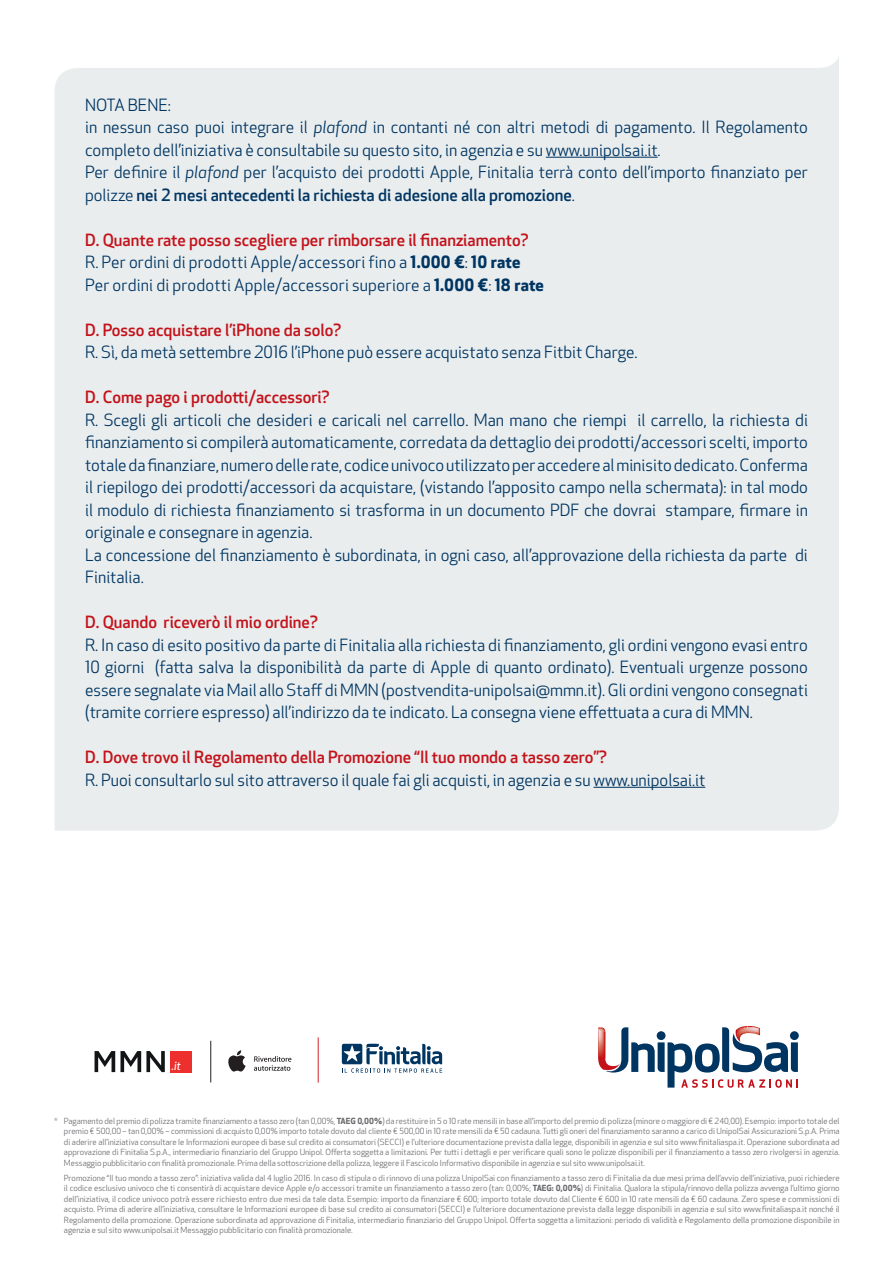
<style>
.page{position:relative;width:893px;height:1263px;background:#fff}
.page>*{position:absolute;margin:0;border:0;box-sizing:border-box;transform-origin:0 0}
.t1{font:16.5px/22.5px "Apex New";color:#003562}
.t2{font:500 16.5px "Apex New";color:#c4121a}
.t3{font:italic 500 11.4px "Lato";color:#fff}
.t4{font:8.25px/10.5px "Apex New";color:#6c6d70;text-align:justify}
.s1{font-style:italic}
.s2{font-weight:500}
.s3{font-weight:500;color:#c4121a}
.s4{font-weight:700}
</style>
<div class="page">
<div style="left:55px;top:56px;width:784px;height:775px;background:#e9edee"></div>
<hr style="left:546px;top:157px;width:112px;height:1px;background:#003562">
<hr style="left:593px;top:787px;width:112px;height:1px;background:#003562">
<svg style="left:598px;top:1026px;width:200px;height:62px"></svg>
<hr style="left:318px;top:1037px;width:1px;height:45px;background:#d1232a">
<svg style="left:95px;top:1051px;width:70px;height:21px"></svg>
<div style="left:170px;top:1051px;width:21px;height:21px;background:#ed302e"></div>
<svg style="left:228px;top:1050px;width:18px;height:21px"></svg>
<svg style="left:254px;top:1056px;width:37px;height:15px"></svg>
<hr style="left:210px;top:1041px;width:1px;height:41px;background:#231f20">
<svg style="left:342px;top:1044px;width:100px;height:29px"></svg>
<p class="t1" style="left:85px;top:93px;width:724px">Nota Bene:<br>in nessun caso puoi integrare il <span class="s1">plafond</span> in contanti né con altri metodi di pagamento. Il Regolamento completo dell’iniziativa è consultabile su questo sito, in agenzia e su www.unipolsai.it.<br>Per definire il <span class="s1">plafond</span> per l’acquisto dei prodotti Apple, Finitalia terrà conto dell’importo finanziato per polizze <span class="s2">nei 2 mesi antecedenti la richiesta di adesione alla promozione</span>.</p>
<h1 class="t1" style="left:85px;top:228px;width:460px"><span class="s3">D. Quante rate posso scegliere per rimborsare il finanziamento?<br></span>R. Per ordini di prodotti Apple/accessori fino a <span class="s4">1.000 €</span>: <span class="s4">10 rate<br></span>Per ordini di prodotti Apple/accessori superiore a <span class="s4">1.000 €</span>: <span class="s4">18 rate</span></h1>
<h1 class="t2" style="left:85px;top:319px;width:258px">D. Posso acquistare l’iPhone da solo?</h1>
<h1 class="t1" style="left:85px;top:341px;width:554px">R. Sì, da metà settembre 2016 l’iPhone può essere acquistato senza Fitbit Charge.</h1>
<h1 class="t2" style="left:85px;top:386px;width:246px">D. Come pago i prodotti/accessori?</h1>
<p class="t1" style="left:85px;top:408px;width:724px">R. Scegli gli articoli che desideri e caricali nel carrello. Man mano che riempi il carrello, la richiesta di finanziamento si compilerà automaticamente, corredata da dettaglio dei prodotti/accessori scelti, importo totale da finanziare, numero delle rate, codice univoco utilizzato per accedere al minisito dedicato. Conferma il riepilogo dei prodotti/accessori da acquistare, (vistando l’apposito campo nella schermata): in tal modo il modulo di richiesta finanziamento si trasforma in un documento PDF che dovrai stampare, firmare in originale e consegnare in agenzia.<br>La concessione del finanziamento è subordinata, in ogni caso, all’approvazione della richiesta da parte di Finitalia.</p>
<h1 class="t2" style="left:85px;top:611px;width:234px">D. Quando riceverò il mio ordine?</h1>
<p class="t1" style="left:85px;top:633px;width:724px;text-align:justify">R. In caso di esito positivo da parte di Finitalia alla richiesta di finanziamento, gli ordini vengono evasi entro 10 giorni (fatta salva la disponibilità da parte di Apple di quanto ordinato). Eventuali urgenze possono essere segnalate via Mail allo Staff di MMN (postvendita-unipolsai@mmn.it). Gli ordini vengono consegnati (tramite corriere espresso) all’indirizzo da te indicato. La consegna viene effettuata a cura di MMN.</p>
<h1 class="t2" style="left:85px;top:746px;width:523px">D. Dove trovo il Regolamento della Promozione “Il tuo mondo a tasso zero”?</h1>
<h1 class="t1" style="left:85px;top:768px;width:622px">R. Puoi consultarlo sul sito attraverso il quale fai gli acquisti, in agenzia e su www.unipolsai.it</h1>
<h2 class="t3" style="left:171px;top:1058px;width:11px">.it</h2>
<p class="t4" style="left:64px;top:1116px;width:777px;text-indent:-9px">* Pagamento del premio di polizza tramite finanziamento a tasso zero (tan 0,00%, <span class="s4">TAEG 0,00%</span>) da restituire in 5 o 10 rate mensili in base all’importo del premio di polizza (minore o maggiore di € 240,00). Esempio: importo totale del premio € 500,00 – tan 0,00% – commissioni di acquisto 0,00% importo totale dovuto dal cliente € 500,00 in 10 rate mensili da € 50 cadauna. Tutti gli oneri del finanziamento saranno a carico di UnipolSai Assicurazioni S.p.A. Prima di aderire all’iniziativa consultare le Informazioni europee di base sul credito ai consumatori (SECCI) e l’ulteriore documentazione prevista dalla legge, disponibili in agenzia e sul sito www.finitaliaspa.it. Operazione subordinata ad approvazione di Finitalia S.p.A., intermediario finanziario del Gruppo Unipol. Offerta soggetta a limitazioni. Per tutti i dettagli e per verificare quali sono le polizze disponibili per il finanziamento a tasso zero rivolgersi in agenzia.<br>Messaggio pubblicitario con finalità promozionale. Prima della sottoscrizione della polizza, leggere il Fascicolo Informativo disponibile in agenzia e sul sito www.unipolsai.it.</p>
<p class="t4" style="left:64px;top:1172px;width:777px">Promozione “Il tuo mondo a tasso zero”: iniziativa valida dal 4 luglio 2016. In caso di stipula o di rinnovo di una polizza UnipolSai con finanziamento a tasso zero di Finitalia da due mesi prima dell’avvio dell’iniziativa, puoi richiedere il codice esclusivo univoco che ti consentirà di acquistare device Apple e/o accessori tramite un finanziamento a tasso zero (tan: 0,00%; <span class="s4">TAEG: 0,00%</span>) di Finitalia. Qualora la stipula/rinnovo della polizza avvenga l’ultimo giorno dell’iniziativa, il codice univoco potrà essere richiesto entro due mesi da tale data. Esempio: importo da finanziare € 600; importo totale dovuto dal Cliente € 600 in 10 rate mensili da € 60 cadauna. Zero spese e commissioni di acquisto. Prima di aderire all’iniziativa, consultare le Informazioni europee di base sul credito ai consumatori (SECCI) e l’ulteriore documentazione prevista dalla legge disponibili in agenzia e sul sito www.finitaliaspa.it nonché il Regolamento della promozione. Operazione subordinata ad approvazione di Finitalia, intermediario finanziario del Gruppo Unipol. Offerta soggetta a limitazioni: periodo di validità e Regolamento della promozione disponibile in agenzia e sul sito www.unipolsai.it Messaggio pubblicitario con finalità promozionale.</p>
</div>
